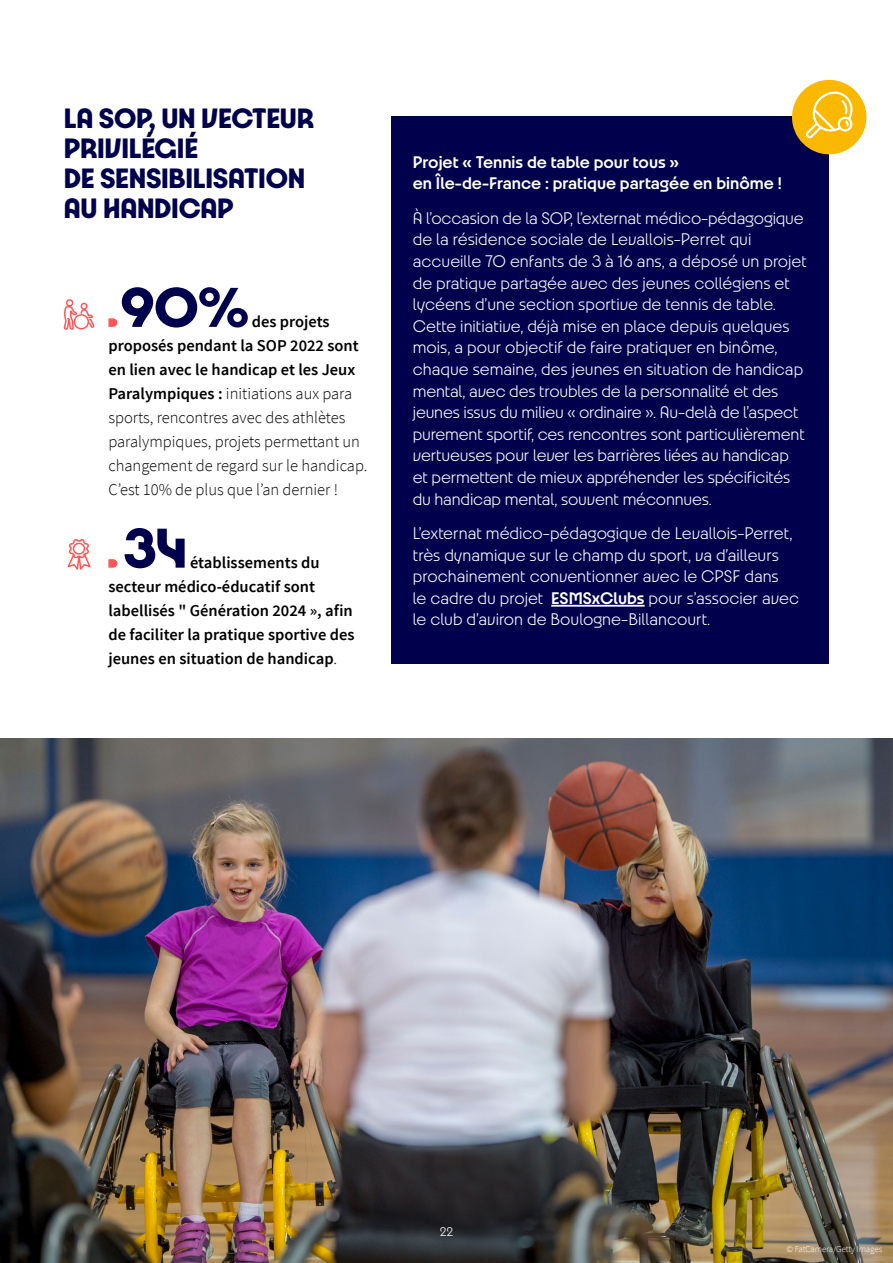
<style>
.page{position:relative;width:893px;height:1263px;background:#fff}
.page>*{position:absolute;margin:0;border:0;box-sizing:border-box;transform-origin:0 0}
.Texte_courant{font:700 60px "Paris 2024";color:#00004d}
.Texte_courant-2{font:700 30px/30px "Paris 2024";letter-spacing:-.01em;color:#00004d}
.Texte_courant-3{font:300 18px/21.6px "Paris 2024";color:#fff}
.Texte_courant-4{font:600 18px/21.6px "Paris 2024";color:#fff}
.Texte_courant-5{font:300 16.5px/24px "Source Sans Pro";color:#000}
.Texte_courant-6{font:600 16.5px/24px "Source Sans Pro";color:#000}
.t1{font:300 13.5px "Paris 2024";color:#fff}
.Texte_courant-7{font:300 9px "Source Sans Pro";letter-spacing:-.01em;color:#fff}
.s1{font-weight:600}
.s2{font-weight:300}
</style>
<div class="page">
<img style="left:0;top:739px;width:893px;height:524px">
<svg style="left:108px;top:318px;width:9px;height:9px"></svg>
<svg style="left:108px;top:559px;width:9px;height:9px"></svg>
<div style="left:392px;top:116px;width:437px;height:548px;background:#00004d"></div>
<hr style="left:551px;top:605px;width:94px;height:2px;background:#fff">
<div style="left:792px;top:80px;width:74px;height:74px;background:#fab900;border-radius:50%"></div>
<svg style="left:63px;top:299px;width:32px;height:31px"></svg>
<svg style="left:67px;top:539px;width:24px;height:31px"></svg>
<svg style="left:805px;top:92px;width:48px;height:47px"></svg>
<p class="Texte_courant-2" style="left:64px;top:102px;width:252px">LA SOP, UN VECTEUR<br>PRIVILÉGIÉ<br>DE SENSIBILISATION<br>AU HANDICAP</p>
<p class="Texte_courant" style="left:120px;top:269px;width:130px">90%</p>
<p class="Texte_courant-5" style="left:108px;top:309px;width:260px;text-indent:143px"><span class="s1">des projets proposés pendant la SOP 2022 sont en lien avec le handicap et les Jeux Paralympiques :</span> initiations aux para sports, rencontres avec des athlètes paralympiques, projets permettant un changement de regard sur le handicap.<br>C’est 10% de plus que l’an dernier !</p>
<p class="Texte_courant" style="left:123px;top:510px;width:65px">34</p>
<p class="Texte_courant-6" style="left:108px;top:551px;width:248px;text-indent:82px">établissements du secteur médico-éducatif sont labellisés " Génération 2024 », afin de faciliter la pratique sportive des jeunes en situation de handicap<span class="s2">.</span></p>
<p class="Texte_courant-4" style="left:413px;top:151px;width:370px">Projet « Tennis de table pour tous »<br>en Île-de-France : pratique partagée en binôme !</p>
<p class="Texte_courant-3" style="left:413px;top:207px;width:396px">À l’occasion de la SOP, l’externat médico-pédagogique de la résidence sociale de Levallois-Perret qui accueille 70 enfants de 3 à 16 ans, a déposé un projet de pratique partagée avec des jeunes collégiens et lycéens d’une section sportive de tennis de table.<br>Cette initiative, déjà mise en place depuis quelques mois, a pour objectif de faire pratiquer en binôme, chaque semaine, des jeunes en situation de handicap mental, avec des troubles de la personnalité et des jeunes issus du milieu « ordinaire ». Au-delà de l’aspect purement sportif, ces rencontres sont particulièrement vertueuses pour lever les barrières liées au handicap et permettent de mieux appréhender les spécificités du handicap mental, souvent méconnues.</p>
<p class="Texte_courant-3" style="left:413px;top:522px;width:388px">L’externat médico-pédagogique de Levallois-Perret, très dynamique sur le champ du sport, va d’ailleurs prochainement conventionner avec le CPSF dans<br>le cadre du projet <span class="s1">ESMSxClubs</span> pour s’associer avec le club d’aviron de Boulogne-Billancourt.</p>
<p class="t1" style="left:440px;top:1224px;width:15px">22</p>
<p class="Texte_courant-7" style="left:786px;top:1244px;width:97px">© FatCamera/Getty Images</p>
</div>
